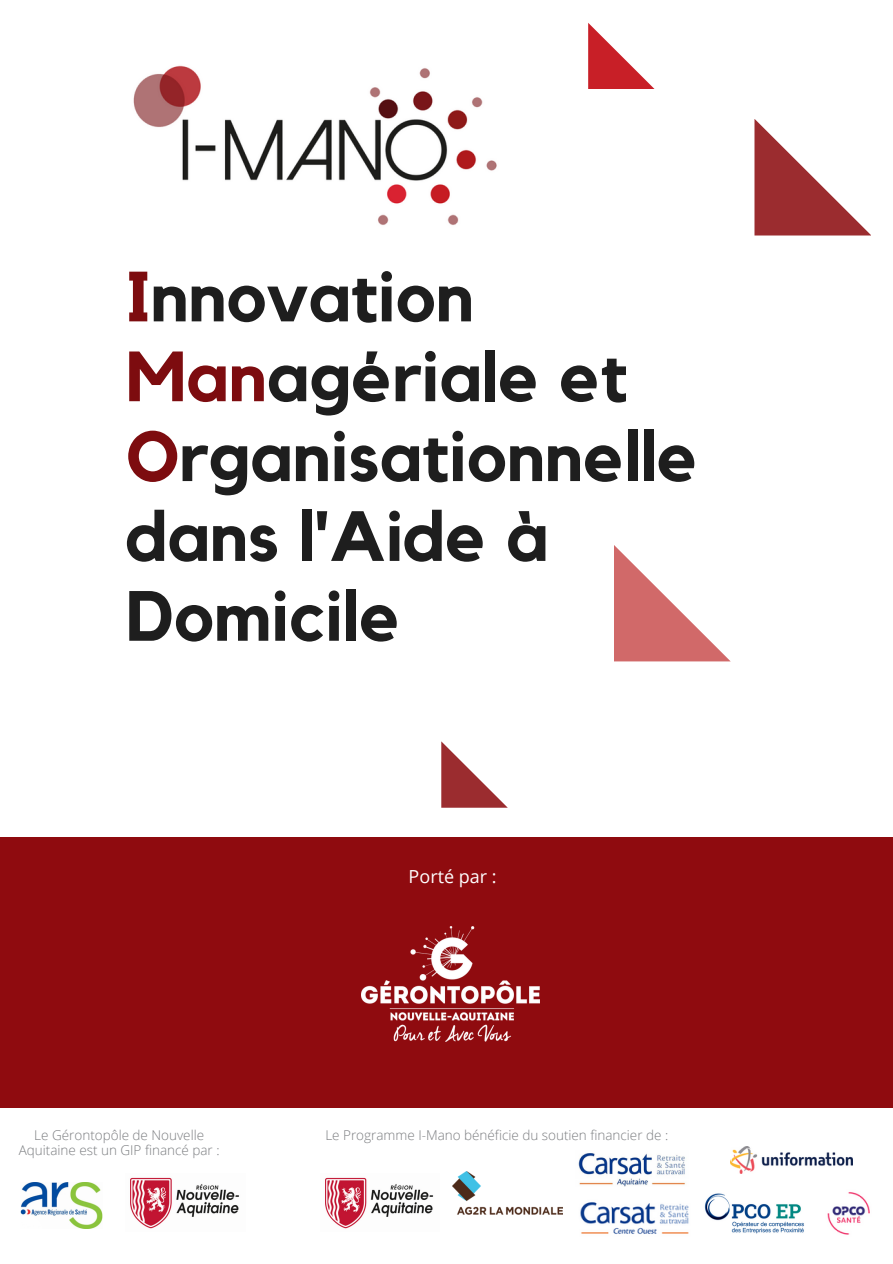
<style>
.page{position:relative;width:893px;height:1264px;background:#fff}
.page>*{position:absolute;margin:0;border:0;box-sizing:border-box;transform-origin:0 0}
.t1{font:700 70.05px/79.8px "Kollektif";color:#1e1e1e}
.t2{font:18px "Open Sans";color:#fff}
.t3{font:300 13.5px "Open Sans";color:#7b7d80}
.s1{color:#7d0c0f}
</style>
<div class="page">
<svg style="left:754px;top:119px;width:117px;height:116px"></svg>
<svg style="left:588px;top:23px;width:66px;height:66px"></svg>
<svg style="left:614px;top:545px;width:116px;height:116px"></svg>
<svg style="left:441px;top:741px;width:66px;height:66px"></svg>
<img style="left:20px;top:1182px;width:82px;height:46px">
<img style="left:452px;top:1171px;width:111px;height:43px">
<img style="left:133px;top:65px;width:364px;height:160px">
<img style="left:827px;top:1192px;width:43px;height:43px">
<img style="left:704px;top:1193px;width:100px;height:41px">
<img style="left:730px;top:1146px;width:122px;height:27px">
<img style="left:580px;top:1202px;width:109px;height:32px">
<img style="left:578px;top:1153px;width:107px;height:33px">
<div style="left:0;top:837px;width:892px;height:270px;background:#8f0b0f"></div>
<img style="left:361px;top:926px;width:178px;height:115px">
<img style="left:130px;top:1177px;width:109px;height:52px">
<img style="left:325px;top:1177px;width:109px;height:52px">
<p class="t1" style="left:126px;top:260px;width:573px"><span class="s1">I</span>nnovation<br><span class="s1">Man</span>agériale et<br><span class="s1">O</span>rganisationnelle dans l'Aide à<br>Domicile</p>
<p class="t2" style="left:408px;top:863px;width:89px">Porté par :</p>
<p class="t3" style="left:34px;top:1125px;width:171px">Le Gérontopôle de Nouvelle</p>
<p class="t3" style="left:325px;top:1125px;width:344px">Le Programme I-Mano bénéficie du soutien financier de :</p>
<p class="t3" style="left:19px;top:1140px;width:202px">Aquitaine est un GIP financé par :</p>
</div>
